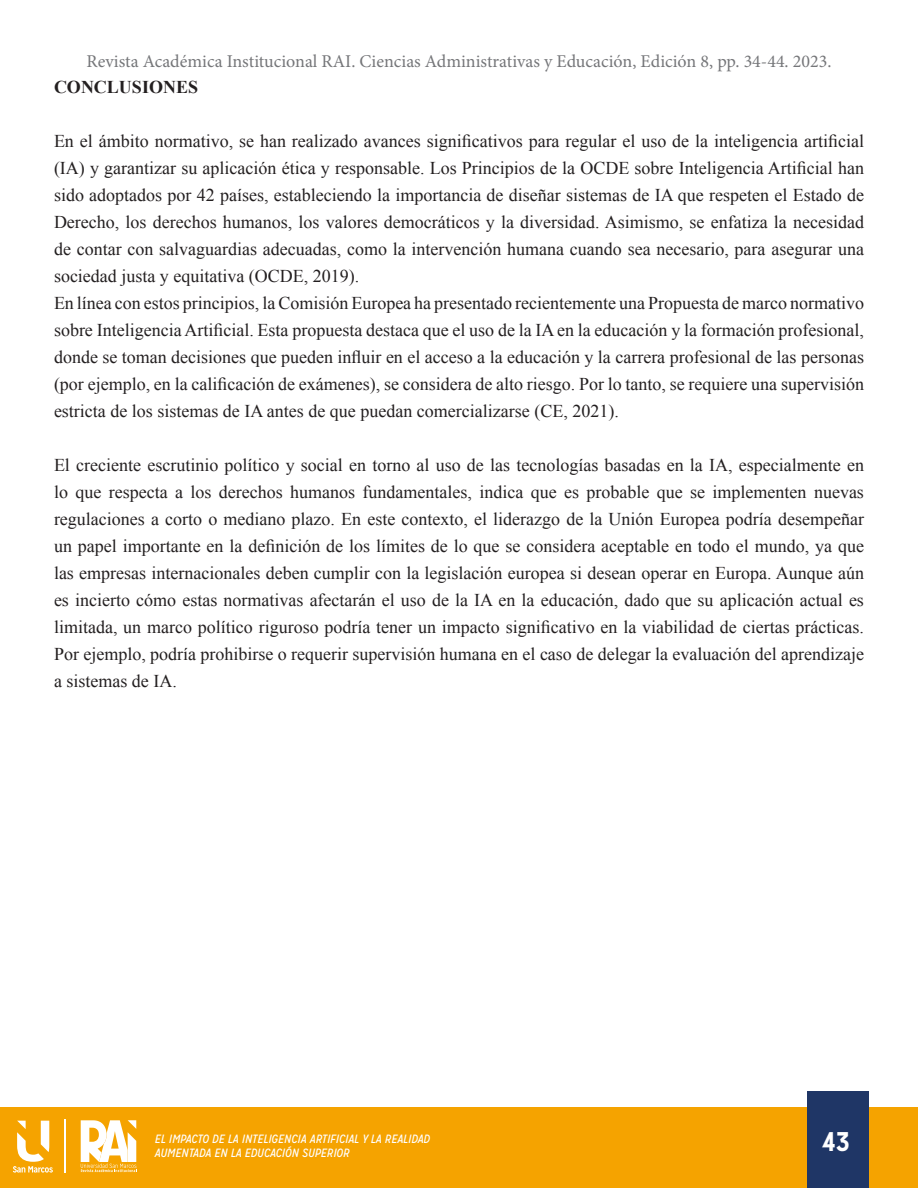
<style>
.page{position:relative;width:918px;height:1188px;background:#fff}
.page>*{position:absolute;margin:0;border:0;box-sizing:border-box;transform-origin:0 0}
.t1{font:700 27px "Mission Gothic";color:#fff}
.t2{font:18px/27px "Times New Roman";color:#231f20;text-align:justify}
.t3{font:18px "Minion Pro";color:#757679}
.t4{font:700 18px "Times New Roman";color:#231f20}
.t5{font:italic 12px/14.4px "Mission Gothic";color:#fff}
</style>
<div class="page">
<div style="left:0;top:1108px;width:918px;height:80px;background:#f5a300"></div>
<svg style="left:81px;top:1120px;width:56px;height:52px"></svg>
<svg style="left:13px;top:1121px;width:40px;height:52px"></svg>
<hr style="left:65px;top:1120px;width:1px;height:53px;background:#fff">
<div style="left:807px;top:1092px;width:61px;height:96px;background:#1f3666"></div>
<p class="t3" style="left:86px;top:49px;width:747px">Revista Académica Institucional RAI. Ciencias Administrativas y Educación, Edición 8, pp. 34-44. 2023.</p>
<p class="t4" style="left:54px;top:75px;width:146px">CONCLUSIONES</p>
<p class="t2" style="left:54px;top:128px;width:812px">En el ámbito normativo, se han realizado avances significativos para regular el uso de la inteligencia artificial (IA) y garantizar su aplicación ética y responsable. Los Principios de la OCDE sobre Inteligencia Artificial han sido adoptados por 42 países, estableciendo la importancia de diseñar sistemas de IA que respeten el Estado de Derecho, los derechos humanos, los valores democráticos y la diversidad. Asimismo, se enfatiza la necesidad de contar con salvaguardias adecuadas, como la intervención humana cuando sea necesario, para asegurar una sociedad justa y equitativa (OCDE, 2019).</p>
<p class="t2" style="left:54px;top:290px;width:812px">En línea con estos principios, la Comisión Europea ha presentado recientemente una Propuesta de marco normativo sobre Inteligencia Artificial. Esta propuesta destaca que el uso de la IA en la educación y la formación profesional, donde se toman decisiones que pueden influir en el acceso a la educación y la carrera profesional de las personas (por ejemplo, en la calificación de exámenes), se considera de alto riesgo. Por lo tanto, se requiere una supervisión estricta de los sistemas de IA antes de que puedan comercializarse (CE, 2021).</p>
<p class="t2" style="left:54px;top:452px;width:812px">El creciente escrutinio político y social en torno al uso de las tecnologías basadas en la IA, especialmente en lo que respecta a los derechos humanos fundamentales, indica que es probable que se implementen nuevas regulaciones a corto o mediano plazo. En este contexto, el liderazgo de la Unión Europea podría desempeñar un papel importante en la definición de los límites de lo que se considera aceptable en todo el mundo, ya que las empresas internacionales deben cumplir con la legislación europea si desean operar en Europa. Aunque aún es incierto cómo estas normativas afectarán el uso de la IA en la educación, dado que su aplicación actual es limitada, un marco político riguroso podría tener un impacto significativo en la viabilidad de ciertas prácticas.<br>Por ejemplo, podría prohibirse o requerir supervisión humana en el caso de delegar la evaluación del aprendizaje a sistemas de IA.</p>
<p class="t5" style="left:155px;top:1132px;width:277px">EL IMPACTO DE LA INTELIGENCIA ARTIFICIAL Y LA REALIDAD<br>AUMENTADA EN LA EDUCACIÓN SUPERIOR</p>
<h1 class="t1" style="left:822px;top:1125px;width:29px">43</h1>
</div>
